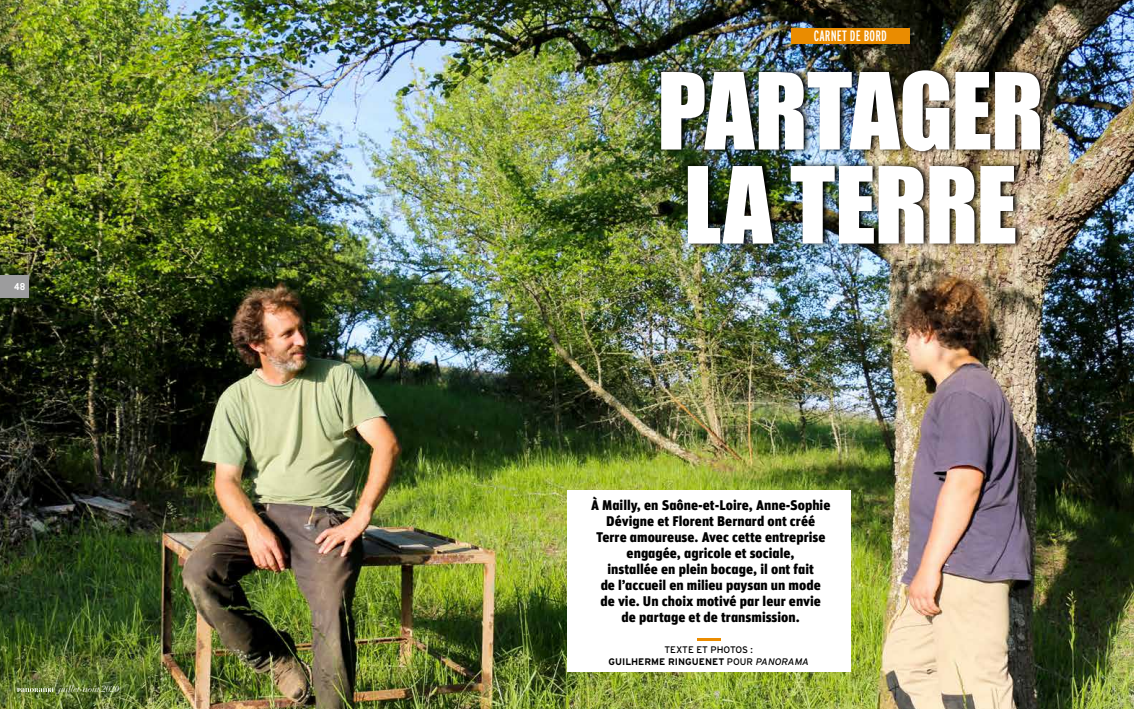
<style>
.page{position:relative;width:1134px;height:709px;background:#fff}
.page>*{position:absolute;margin:0;border:0;box-sizing:border-box;transform-origin:0 0}
.t1{font:98px/94px "Impact";letter-spacing:-.01em;color:#fff}
.t2{font:15px "Interstate Compressed";letter-spacing:.01em;color:#fff}
.t3{font:14px/16px "Unit Black Alternate";color:#000;text-align:center}
.t4{font:700 11px "Conduit ITC";color:#fff}
.t5{font:9.5px/12px "Interstate";color:#000;text-align:center}
.t6{font:italic 9px "Didot LH";color:#fff}
.s1{font-weight:700}
.s2{font-style:italic}
</style>
<div class="page">
<img style="left:0;top:0;width:1134px;height:709px">
<div style="left:791px;top:28px;width:119px;height:15px;background:#ea8c00"></div>
<div style="left:0;top:275px;width:28px;height:23px;background:#9c9c9d"></div>
<svg style="left:17px;top:688px;width:37px;height:4px"></svg>
<img style="left:658px;top:65px;width:390px;height:184px">
<div style="left:567px;top:490px;width:283px;height:182px;background:#fff"></div>
<hr style="left:697px;top:638px;width:23px;height:3px;background:#ea8c00">
<p class="t4" style="left:14px;top:280px;width:13px">48</p>
<p class="t6" style="left:59px;top:683px;width:62px">juillet-août 2020</p>
<p class="t2" style="left:814px;top:28px;width:74px">CARNET DE BORD</p>
<h1 class="t1" style="left:657px;top:61px;width:388px">PARTAGER<br>LA TERRE</h1>
<p class="t3" style="left:591px;top:497px;width:241px">À Mailly, en Saône-et-Loire, Anne-Sophie Dévigne et Florent Bernard ont créé Terre amoureuse. Avec cette entreprise engagée, agricole et sociale,<br>installée en plein bocage, il ont fait<br>de l’accueil en milieu paysan un mode<br>de vie. Un choix motivé par leur envie<br>de partage et de transmission.</p>
<p class="t5" style="left:608px;top:644px;width:202px">TEXTE ET PHOTOS :<br><span class="s1">GUILHERME RINGUENET</span> POUR <span class="s2">PANORAMA</span></p>
</div>
